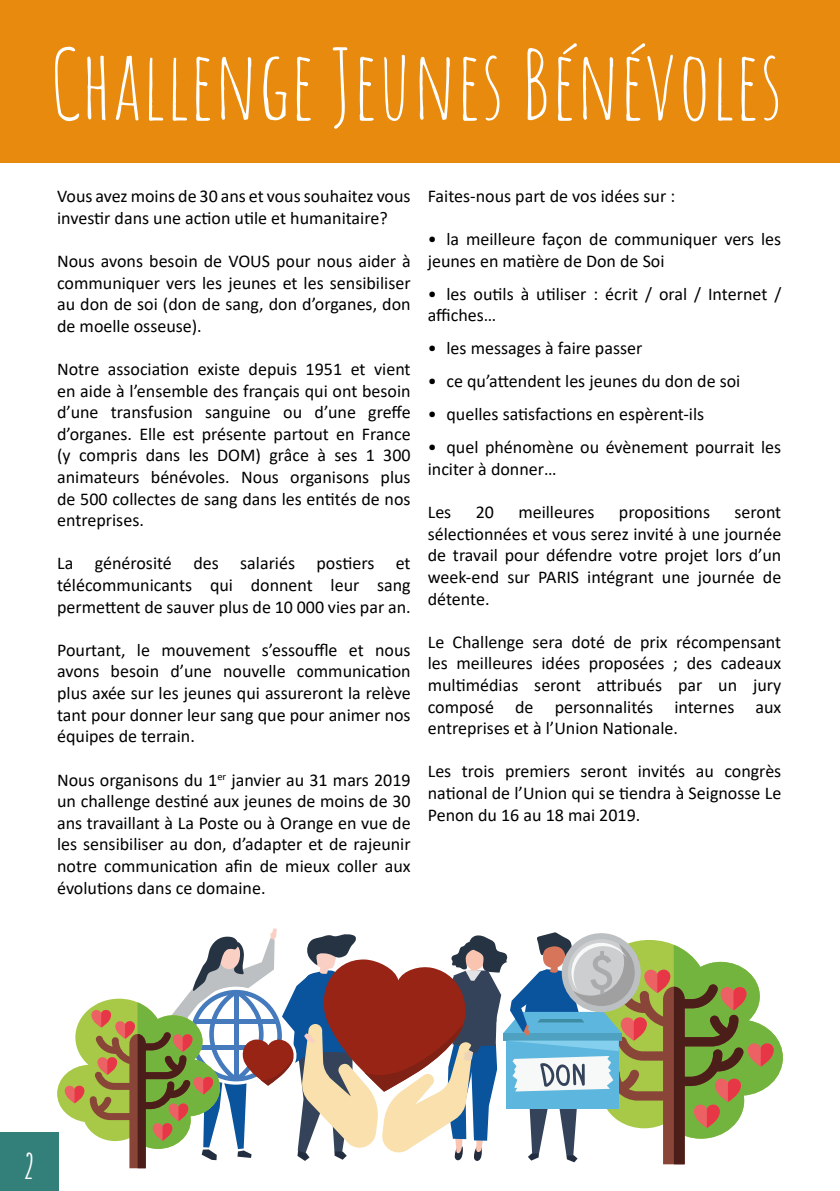
<style>
.page{position:relative;width:840px;height:1191px;background:#fff}
.page>*{position:absolute;margin:0;border:0;box-sizing:border-box;transform-origin:0 0}
.t1{font:95.4px "Amatic SC";color:#fff}
.t2{font:700 34px "Amatic SC";color:#fff}
.t3{font:18px/21.6px "Calibri";color:#000;text-align:justify}
</style>
<div class="page">
<div style="left:0;top:0;width:839px;height:162px;background:#e88a0d"></div>
<svg style="left:57px;top:928px;width:725px;height:240px"></svg>
<div style="left:0;top:1132px;width:59px;height:59px;background:#33807b"></div>
<h1 class="t1" style="left:49px;top:15px;width:734px">Challenge Jeunes Bénévoles</h1>
<p class="t3" style="left:57px;top:185px;width:355px">Vous avez moins de 30 ans et vous souhaitez vous investir dans une action utile et humanitaire?</p>
<p class="t3" style="left:57px;top:250px;width:355px">Nous avons besoin de VOUS pour nous aider à communiquer vers les jeunes et les sensibiliser au don de soi (don de sang, don d’organes, don de moelle osseuse).</p>
<p class="t3" style="left:57px;top:358px;width:355px">Notre association existe depuis 1951 et vient en aide à l’ensemble des français qui ont besoin d’une transfusion sanguine ou d’une greffe d’organes. Elle est présente partout en France (y compris dans les DOM) grâce à ses 1 300 animateurs bénévoles. Nous organisons plus de 500 collectes de sang dans les entités de nos entreprises.</p>
<p class="t3" style="left:57px;top:552px;width:355px">La générosité des salariés postiers et télécommunicants qui donnent leur sang permettent de sauver plus de 10 000 vies par an.</p>
<p class="t3" style="left:57px;top:638px;width:355px">Pourtant, le mouvement s’essouffle et nous avons besoin d’une nouvelle communication plus axée sur les jeunes qui assureront la relève tant pour donner leur sang que pour animer nos équipes de terrain.</p>
<p class="t3" style="left:57px;top:768px;width:355px">Nous organisons du 1<sup>er</sup> janvier au 31 mars 2019 un challenge destiné aux jeunes de moins de 30 ans travaillant à La Poste ou à Orange en vue de les sensibiliser au don, d’adapter et de rajeunir notre communication afin de mieux coller aux évolutions dans ce domaine.</p>
<p class="t3" style="left:427px;top:185px;width:249px">Faites-nous part de vos idées sur :</p>
<p class="t3" style="left:427px;top:228px;width:355px">• la meilleure façon de communiquer vers les jeunes en matière de Don de Soi</p>
<p class="t3" style="left:427px;top:283px;width:355px">• les outils à utiliser : écrit / oral / Internet / affiches…</p>
<p class="t3" style="left:427px;top:337px;width:216px">• les messages à faire passer</p>
<p class="t3" style="left:427px;top:370px;width:314px">• ce qu’attendent les jeunes du don de soi</p>
<p class="t3" style="left:427px;top:403px;width:278px">• quelles satisfactions en espèrent-ils</p>
<p class="t3" style="left:427px;top:436px;width:355px">• quel phénomène ou évènement pourrait les inciter à donner…</p>
<p class="t3" style="left:427px;top:501px;width:25px">Les</p>
<p class="t3" style="left:475px;top:501px;width:20px">20</p>
<p class="t3" style="left:518px;top:501px;width:78px">meilleures</p>
<p class="t3" style="left:618px;top:501px;width:93px">propositions</p>
<p class="t3" style="left:427px;top:501px;width:355px;text-indent:306px">seront sélectionnées et vous serez invité à une journée de travail pour défendre votre projet lors d’un week-end sur PARIS intégrant une journée de détente.</p>
<p class="t3" style="left:427px;top:630px;width:355px">Le Challenge sera doté de prix récompensant les meilleures idées proposées ; des cadeaux multimédias seront attribués par un jury composé de personnalités internes aux entreprises et à l’Union Nationale.</p>
<p class="t3" style="left:427px;top:760px;width:355px">Les trois premiers seront invités au congrès national de l’Union qui se tiendra à Seignosse Le Penon du 16 au 18 mai 2019.</p>
<h2 class="t2" style="left:23px;top:1140px;width:13px">2</h2>
</div>
